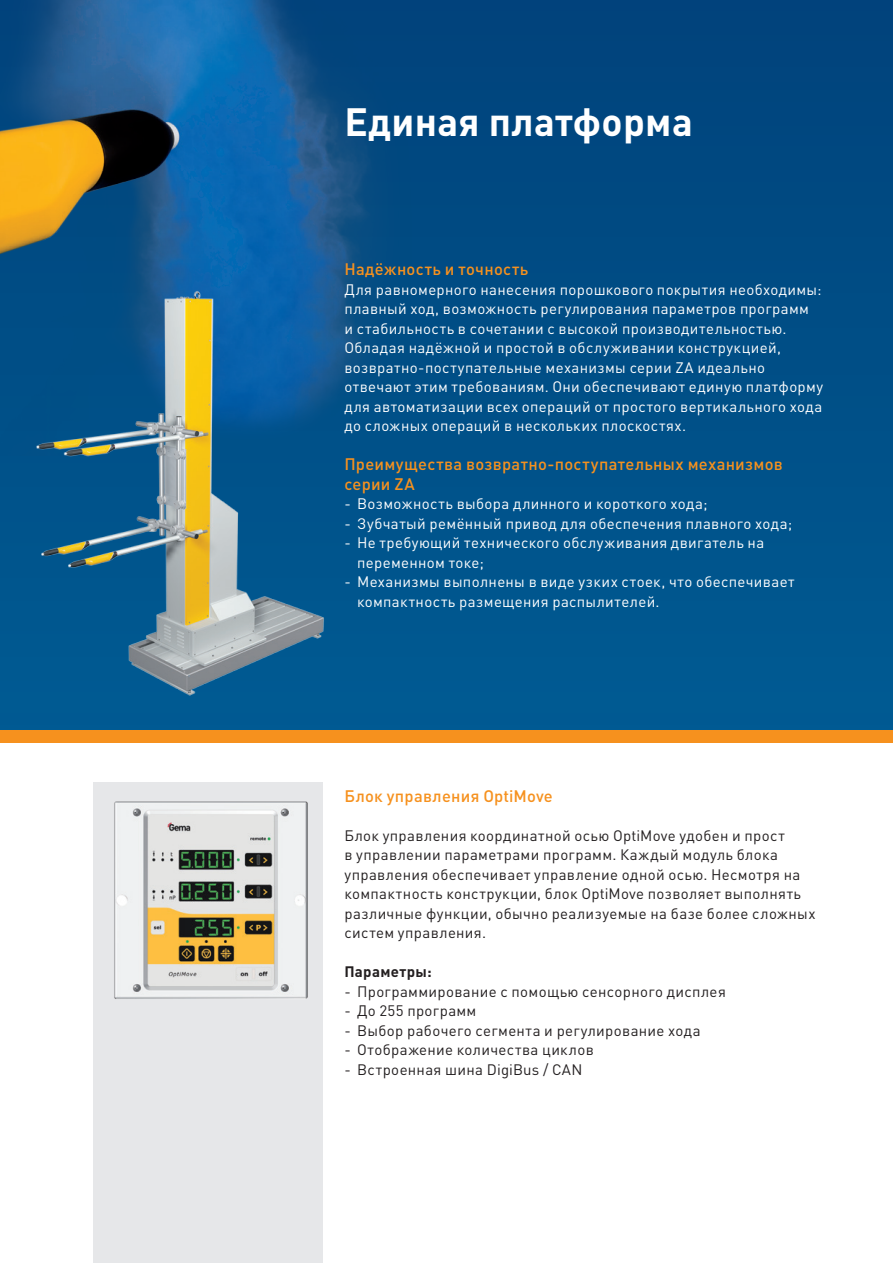
<style>
.page{position:relative;width:893px;height:1263px;background:#fff}
.page>*{position:absolute;margin:0;border:0;box-sizing:border-box;transform-origin:0 0}
.t1{font:700 39px "DIN Pro";letter-spacing:.01em;color:#fff}
.t2{font:500 16.5px/19.5px "DIN Pro";letter-spacing:.02em;color:#f6911e}
.t3{font:15px/19.5px "DIN Pro";letter-spacing:.025em;color:#fff}
.t4{font:15px/19.5px "DIN Pro";letter-spacing:.025em;color:#231f20}
.t5{font:700 15px "DIN Pro";letter-spacing:.02em;color:#231f20}
</style>
<div class="page">
<div style="left:0;top:0;width:893px;height:737px;background:linear-gradient(to right,#005c94,#004d85)"></div>
<div style="left:880px;top:0;width:13px;height:737px;background:#004e86"></div>
<div style="left:0;top:730px;width:893px;height:13px;background:#f6911e"></div>
<img style="left:0;top:0;width:557px;height:456px">
<div style="left:94px;top:782px;width:229px;height:481px;background:#e6e7e9"></div>
<img style="left:114px;top:801px;width:194px;height:198px">
<img style="left:30px;top:287px;width:300px;height:415px">
<h1 class="t1" style="left:344px;top:89px;width:350px">Единая платформа</h1>
<p class="t2" style="left:344px;top:258px;width:185px">Надёжность и точность</p>
<p class="t3" style="left:344px;top:278px;width:480px">Для равномерного нанесения порошкового покрытия необходимы: плавный ход, возможность регулирования параметров программ<br>и стабильность в сочетании с высокой производительностью.<br>Обладая надёжной и простой в обслуживании конструкцией, возвратно-поступательные механизмы серии ZA идеально отвечают этим требованиям. Они обеспечивают единую платформу для автоматизации всех операций от простого вертикального хода до сложных операций в нескольких плоскостях.</p>
<p class="t2" style="left:344px;top:453px;width:440px">Преимущества возвратно-поступательных механизмов серии ZA</p>
<p class="t3" style="left:344px;top:492px;width:365px">- Возможность выбора длинного и короткого хода;</p>
<p class="t3" style="left:344px;top:512px;width:449px">- Зубчатый ремённый привод для обеспечения плавного хода;</p>
<p class="t3" style="left:357px;top:531px;width:409px;text-indent:-13px">- Не требующий технического обслуживания двигатель на переменном токе;</p>
<p class="t3" style="left:357px;top:570px;width:439px;text-indent:-13px">- Механизмы выполнены в виде узких стоек, что обеспечивает компактность размещения распылителей.</p>
<p class="t2" style="left:344px;top:784px;width:210px">Блок управления OptiMove</p>
<p class="t4" style="left:344px;top:824px;width:473px">Блок управления координатной осью OptiMove удобен и прост<br>в управлении параметрами программ. Каждый модуль блока управления обеспечивает управление одной осью. Несмотря на компактность конструкции, блок OptiMove позволяет выполнять различные функции, обычно реализуемые на базе более сложных систем управления.</p>
<p class="t5" style="left:344px;top:959px;width:89px">Параметры:</p>
<p class="t4" style="left:344px;top:980px;width:383px">- Программирование с помощью сенсорного дисплея</p>
<p class="t4" style="left:344px;top:999px;width:134px">- До 255 программ</p>
<p class="t4" style="left:344px;top:1019px;width:358px">- Выбор рабочего сегмента и регулирование хода</p>
<p class="t4" style="left:344px;top:1038px;width:251px">- Отображение количества циклов</p>
<p class="t4" style="left:344px;top:1058px;width:240px">- Встроенная шина DigiBus / CAN</p>
</div>
